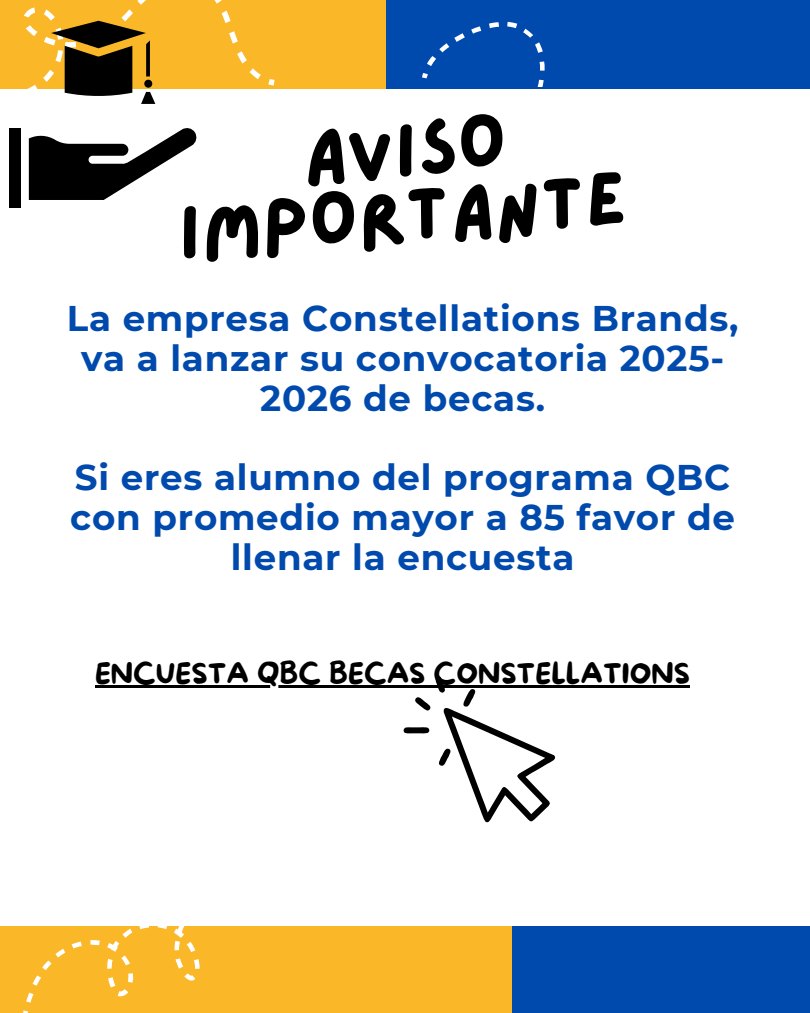
<style>
.page{position:relative;width:810px;height:1013px;background:#fff}
.page>*{position:absolute;margin:0;border:0;box-sizing:border-box;transform-origin:0 0}
.t1{font:75.8px "Lazydog";color:#000}
.t2{font:700 35.6px/39.8px "Montserrat";letter-spacing:.02em;color:#004aad;text-align:center}
.t3{font:28px "More Sugar";color:#000}
</style>
<div class="page">
<div style="left:0;top:0;width:386px;height:89px;background:#fab728"></div>
<div style="left:512px;top:926px;width:298px;height:86px;background:#004aad"></div>
<div style="left:0;top:926px;width:512px;height:86px;background:#fab728"></div>
<div style="left:386px;top:0;width:424px;height:89px;background:#004aad"></div>
<svg style="left:23px;top:926px;width:177px;height:86px"></svg>
<svg style="left:24px;top:0;width:237px;height:200px"></svg>
<svg style="left:268px;top:79px;width:7px;height:7px"></svg>
<svg style="left:422px;top:22px;width:123px;height:64px"></svg>
<svg style="left:29px;top:127px;width:232px;height:73px"></svg>
<div style="left:9px;top:128px;width:12px;height:79px;background:#000"></div>
<svg style="left:51px;top:21px;width:104px;height:83px"></svg>
<svg style="left:403px;top:675px;width:154px;height:148px"></svg>
<hr style="left:95px;top:685px;width:595px;height:2px;background:#000">
<p class="t1" style="left:300px;top:119px;width:206px;rotate:-4deg">AVISO</p>
<h1 class="t1" style="left:176px;top:194px;width:450px;rotate:-4deg">IMPORTANTE</h1>
<p class="t2" style="left:67px;top:298px;width:673px">La empresa Constellations Brands, va a lanzar su convocatoria 2025-<br>2026 de becas.</p>
<p class="t2" style="left:70px;top:457px;width:666px">Si eres alumno del programa QBC con promedio mayor a 85 favor de llenar la encuesta</p>
<p class="t3" style="left:95px;top:658px;width:596px">ENCUESTA QBC BECAS CONSTELLATIONS</p>
</div>
